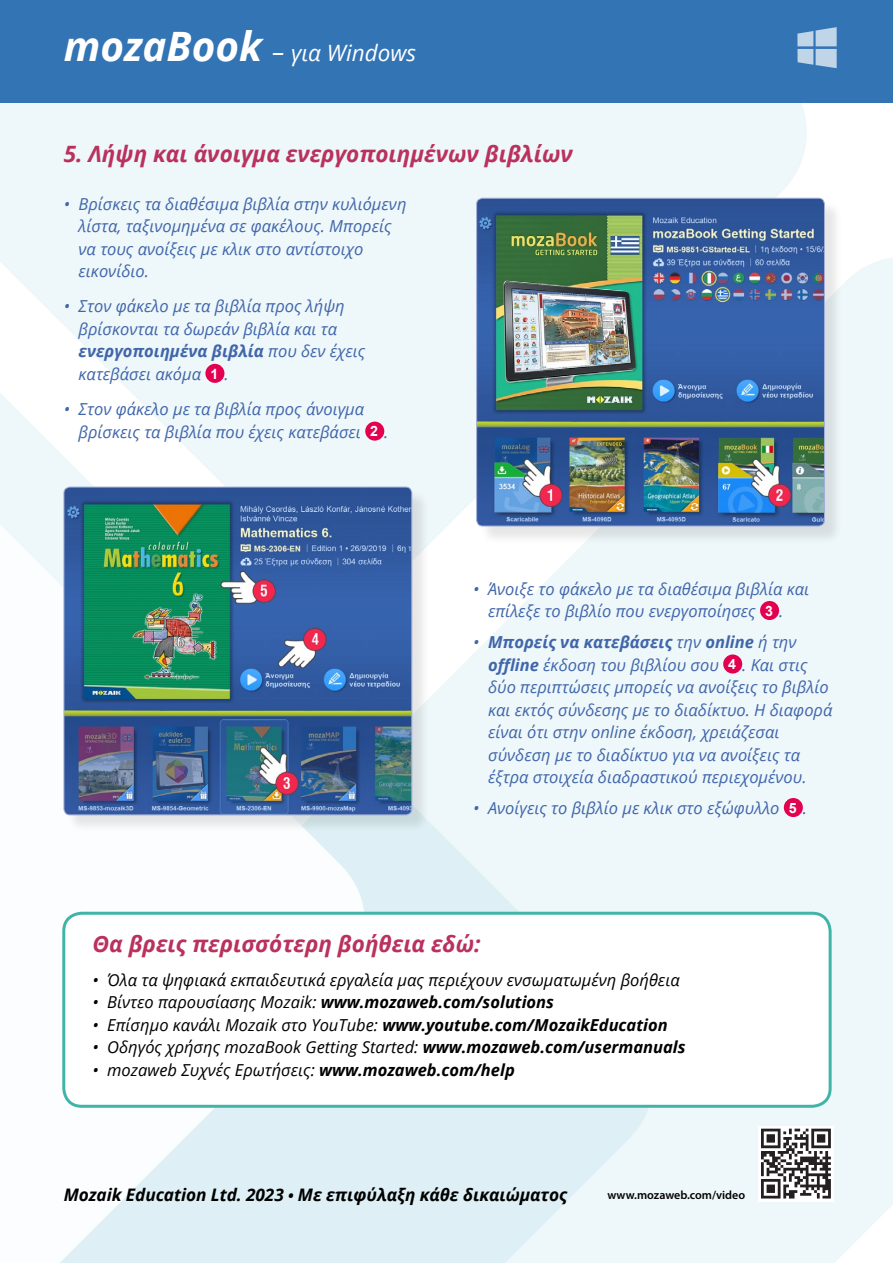
<style>
.page{position:relative;width:893px;height:1263px;background:#fff}
.page>*{position:absolute;margin:0;border:0;box-sizing:border-box;transform-origin:0 0}
.t1{font:italic 700 22.5px "Open Sans";color:#b9315c}
.t2{font:italic 22.5px "Open Sans";color:#fff}
.t3{font:italic 700 17.25px "Open Sans";letter-spacing:-.005em;color:#000}
.t4{font:italic 16.5px/22.5px "Open Sans";color:#4066aa}
.t5{font:italic 16.5px "Open Sans";color:#000}
.t6{font:600 12px "Myriad Pro";color:#000}
.s1{font-weight:700;font-size:40.5px}
.s2{font-size:25.5px}
.s3{font-weight:700}
.s4{font-family:"Arial";font-weight:700;font-style:normal;font-size:14.25px;color:#fff}
.s5{font-size:15px}
</style>
<div class="page">
<img style="left:0;top:102px;width:893px;height:1161px">
<div style="left:205px;top:364px;width:19px;height:19px;background:#e3004f;border-radius:50%"></div>
<div style="left:365px;top:422px;width:19px;height:19px;background:#e3004f;border-radius:50%"></div>
<div style="left:760px;top:601px;width:19px;height:19px;background:#e3004f;border-radius:50%"></div>
<div style="left:723px;top:654px;width:19px;height:19px;background:#e3004f;border-radius:50%"></div>
<div style="left:784px;top:798px;width:19px;height:19px;background:#e3004f;border-radius:50%"></div>
<div style="left:479px;top:200px;width:364px;height:345px;background:#000;opacity:.1"></div>
<img style="left:477px;top:198px;width:347px;height:328px">
<div style="left:476px;top:198px;width:349px;height:328px;border:1px solid #a5aed5;border-radius:6px"></div>
<div style="left:66px;top:489px;width:365px;height:345px;background:#000;opacity:.1"></div>
<img style="left:64px;top:487px;width:348px;height:328px">
<div style="left:64px;top:487px;width:348px;height:328px;border:1px solid #a5aed5;border-radius:6px"></div>
<svg style="left:758px;top:1126px;width:76px;height:75px"></svg>
<svg style="left:761px;top:1129px;width:70px;height:69px"></svg>
<div style="left:64px;top:913px;width:766px;height:193px;background:#fff;border-radius:18px"></div>
<div style="left:62px;top:912px;width:770px;height:196px;border:3px solid #40b4a7;border-radius:18px"></div>
<div style="left:0;top:0;width:893px;height:102px;background:#3374b5"></div>
<svg style="left:797px;top:27px;width:40px;height:41px"></svg>
<h1 class="t2" style="left:64px;top:37px;width:354px"><span class="s1">mozaBook</span> <span class="s2">–</span> για Windows</h1>
<h1 class="t1" style="left:64px;top:138px;width:511px">5. Λήψη και άνοιγμα ενεργοποιημένων βιβλίων</h1>
<p class="t4" style="left:79px;top:192px;width:329px;text-indent:-15px">• Βρίσκεις τα διαθέσιμα βιβλία στην κυλιόμενη λίστα, ταξινομημένα σε φακέλους. Μπορείς να τους ανοίξεις με κλικ στο αντίστοιχο εικονίδιο.</p>
<p class="t4" style="left:79px;top:295px;width:288px;text-indent:-15px">• Στον φάκελο με τα βιβλία προς λήψη βρίσκονται τα δωρεάν βιβλία και τα <span class="s3">ενεργοποιημένα βιβλία</span> που δεν έχεις κατεβάσει ακόμα <span class="s4">1</span> .</p>
<p class="t4" style="left:79px;top:397px;width:311px;text-indent:-15px">• Στον φάκελο με τα βιβλία προς άνοιγμα βρίσκεις τα βιβλία που έχεις κατεβάσει <span class="s4">2</span> .</p>
<p class="t4" style="left:488px;top:577px;width:323px;text-indent:-15px">• Άνοιξε το φάκελο με τα διαθέσιμα βιβλία και επίλεξε το βιβλίο που ενεργοποίησες <span class="s4">3</span> .</p>
<p class="t4" style="left:488px;top:630px;width:346px;text-indent:-15px">• <span class="s3">Μπορείς να κατεβάσεις</span> την <span class="s3">online</span> ή την <span class="s3">offline</span> έκδοση του βιβλίου σου <span class="s4">4</span> . Και στις δύο περιπτώσεις μπορείς να ανοίξεις το βιβλίο και εκτός σύνδεσης με το διαδίκτυο. Η διαφορά είναι ότι στην online έκδοση, χρειάζεσαι σύνδεση με το διαδίκτυο για να ανοίξεις τα έξτρα στοιχεία διαδραστικού περιεχομένου.</p>
<p class="t4" style="left:473px;top:796px;width:335px">• Ανοίγεις το βιβλίο με κλικ στο εξώφυλλο <span class="s4">5</span> .</p>
<h1 class="t1" style="left:92px;top:928px;width:390px">Θα βρεις περισσότερη βοήθεια εδώ:</h1>
<p class="t5" style="left:92px;top:968px;width:589px">• Όλα τα ψηφιακά εκπαιδευτικά εργαλεία μας περιέχουν ενσωματωμένη βοήθεια</p>
<p class="t5" style="left:92px;top:991px;width:463px">• Βίντεο παρουσίασης Mozaik: <span class="s3">www.mozaweb.com/solutions</span></p>
<p class="t5" style="left:92px;top:1013px;width:577px">• Επίσημο κανάλι Mozaik στο YouTube: <span class="s3">www.youtube.com/MozaikEducation</span></p>
<p class="t5" style="left:92px;top:1036px;width:595px">• Οδηγός χρήσης mozaBook Getting Started: <span class="s3">www.mozaweb.com/usermanuals</span></p>
<p class="t5" style="left:92px;top:1058px;width:424px">• mozaweb Συχνές Ερωτήσεις: <span class="s3">www.mozaweb.com/help</span></p>
<p class="t3" style="left:64px;top:1182px;width:505px">Mozaik Education Ltd. 2023 <span class="s5">•</span> Με επιφύλαξη κάθε δικαιώματος</p>
<p class="t6" style="left:607px;top:1188px;width:139px">www.mozaweb.com/video</p>
</div>
